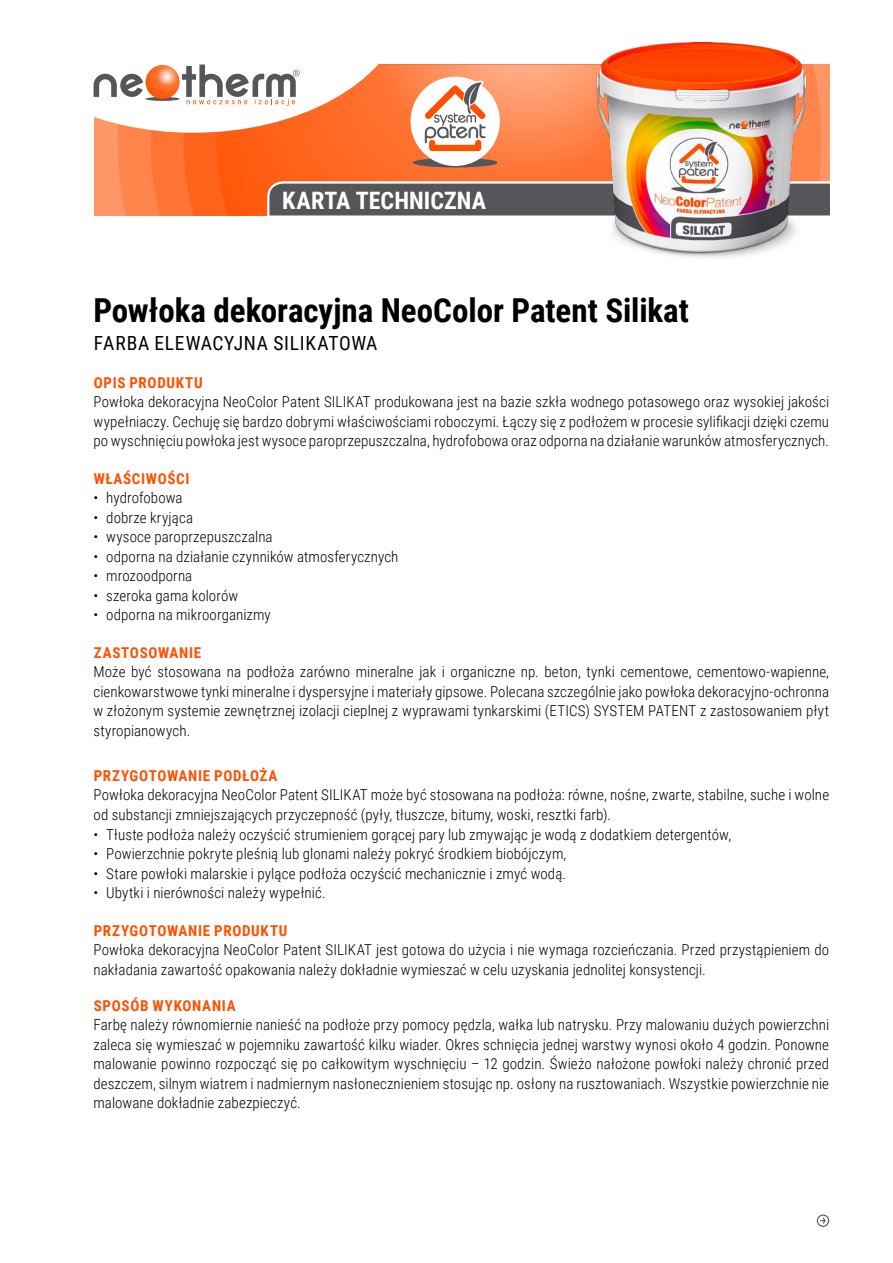
<style>
.page{position:relative;width:893px;height:1263px;background:#fff}
.page>*{position:absolute;margin:0;border:0;box-sizing:border-box;transform-origin:0 0}
.t1{font:700 33px "Roboto Condensed";color:#000}
.t2{font:700 24px "Roboto Condensed";letter-spacing:.005em;color:#fff}
.t3{font:19.5px "Roboto Condensed";letter-spacing:.035em;color:#000}
.t4{font:300 15px/19.5px "Roboto Condensed";letter-spacing:.005em;color:#000;text-align:justify}
.t5{font:700 15px "Roboto Condensed";letter-spacing:.045em;color:#ff5000}
</style>
<div class="page">
<div style="left:94px;top:65px;width:736px;height:150px;background:#ff9666"></div>
<svg style="left:118px;top:65px;width:703px;height:150px;background:#ff864f"></svg>
<svg style="left:151px;top:133px;width:33px;height:82px;background:#ff7434"></svg>
<svg style="left:184px;top:133px;width:33px;height:82px;background:#ff631c"></svg>
<svg style="left:217px;top:65px;width:379px;height:150px;background:#fe793c"></svg>
<svg style="left:265px;top:179px;width:565px;height:37px;background:#6e6463"></svg>
<div style="left:413px;top:158px;width:85px;height:9px;background:#55565a;border-radius:50%"></div>
<div style="left:411px;top:77px;width:89px;height:89px;background:#fff;border-radius:50%"></div>
<svg style="left:423px;top:81px;width:65px;height:72px"></svg>
<svg style="left:93px;top:64px;width:312px;height:69px"></svg>
<div style="left:817px;top:1214px;width:12px;height:13px;border:1px solid #55565a;border-radius:50%"></div>
<svg style="left:820px;top:1216px;width:6px;height:9px"></svg>
<img style="left:596px;top:43px;width:210px;height:215px">
<h2 class="t2" style="left:282px;top:183px;width:205px">KARTA TECHNICZNA</h2>
<h1 class="t1" style="left:94px;top:288px;width:597px">Powłoka dekoracyjna NeoColor Patent Silikat</h1>
<h3 class="t3" style="left:94px;top:330px;width:285px">FARBA ELEWACYJNA SILIKATOWA</h3>
<p class="t5" style="left:94px;top:372px;width:110px">OPIS PRODUKTU</p>
<p class="t4" style="left:94px;top:392px;width:737px">Powłoka dekoracyjna NeoColor Patent SILIKAT produkowana jest na bazie szkła wodnego potasowego oraz wysokiej jakości wypełniaczy. Cechuję się bardzo dobrymi właściwościami roboczymi. Łączy się z podłożem w procesie sylifikacji dzięki czemu po wyschnięciu powłoka jest wysoce paroprzepuszczalna, hydrofobowa oraz odporna na działanie warunków atmosferycznych.</p>
<p class="t5" style="left:94px;top:468px;width:97px">WŁAŚCIWOŚCI</p>
<p class="t4" style="left:94px;top:488px;width:91px">• hydrofobowa</p>
<p class="t4" style="left:94px;top:507px;width:101px">• dobrze kryjąca</p>
<p class="t4" style="left:94px;top:527px;width:181px">• wysoce paroprzepuszczalna</p>
<p class="t4" style="left:94px;top:546px;width:306px">• odporna na działanie czynników atmosferycznych</p>
<p class="t4" style="left:94px;top:566px;width:100px">• mrozoodporna</p>
<p class="t4" style="left:94px;top:585px;width:146px">• szeroka gama kolorów</p>
<p class="t4" style="left:94px;top:605px;width:179px">• odporna na mikroorganizmy</p>
<p class="t5" style="left:94px;top:642px;width:109px">ZASTOSOWANIE</p>
<p class="t4" style="left:94px;top:662px;width:737px">Może być stosowana na podłoża zarówno mineralne jak i organiczne np. beton, tynki cementowe, cementowo-wapienne, cienkowarstwowe tynki mineralne i dyspersyjne i materiały gipsowe. Polecana szczególnie jako powłoka dekoracyjno-ochronna w złożonym systemie zewnętrznej izolacji cieplnej z wyprawami tynkarskimi (ETICS) SYSTEM PATENT z zastosowaniem płyt styropianowych.</p>
<p class="t5" style="left:94px;top:765px;width:185px">PRZYGOTOWANIE PODŁOŻA</p>
<p class="t4" style="left:94px;top:785px;width:737px">Powłoka dekoracyjna NeoColor Patent SILIKAT może być stosowana na podłoża: równe, nośne, zwarte, stabilne, suche i wolne od substancji zmniejszających przyczepność (pyły, tłuszcze, bitumy, woski, resztki farb).</p>
<p class="t4" style="left:94px;top:824px;width:639px">• Tłuste podłoża należy oczyścić strumieniem gorącej pary lub zmywając je wodą z dodatkiem detergentów,</p>
<p class="t4" style="left:94px;top:843px;width:474px">• Powierzchnie pokryte pleśnią lub glonami należy pokryć środkiem biobójczym,</p>
<p class="t4" style="left:94px;top:863px;width:474px">• Stare powłoki malarskie i pylące podłoża oczyścić mechanicznie i zmyć wodą.</p>
<p class="t4" style="left:94px;top:882px;width:234px">• Ubytki i nierówności należy wypełnić.</p>
<p class="t5" style="left:94px;top:920px;width:195px">PRZYGOTOWANIE PRODUKTU</p>
<p class="t4" style="left:94px;top:939px;width:737px">Powłoka dekoracyjna NeoColor Patent SILIKAT jest gotowa do użycia i nie wymaga rozcieńczania. Przed przystąpieniem do nakładania zawartość opakowania należy dokładnie wymieszać w celu uzyskania jednolitej konsystencji.</p>
<p class="t5" style="left:94px;top:995px;width:143px">SPOSÓB WYKONANIA</p>
<p class="t4" style="left:94px;top:1014px;width:737px">Farbę należy równomiernie nanieść na podłoże przy pomocy pędzla, wałka lub natrysku. Przy malowaniu dużych powierzchni zaleca się wymieszać w pojemniku zawartość kilku wiader. Okres schnięcia jednej warstwy wynosi około 4 godzin. Ponowne malowanie powinno rozpocząć się po całkowitym wyschnięciu – 12 godzin. Świeżo nałożone powłoki należy chronić przed deszczem, silnym wiatrem i nadmiernym nasłonecznieniem stosując np. osłony na rusztowaniach. Wszystkie powierzchnie nie malowane dokładnie zabezpieczyć.</p>
</div>
